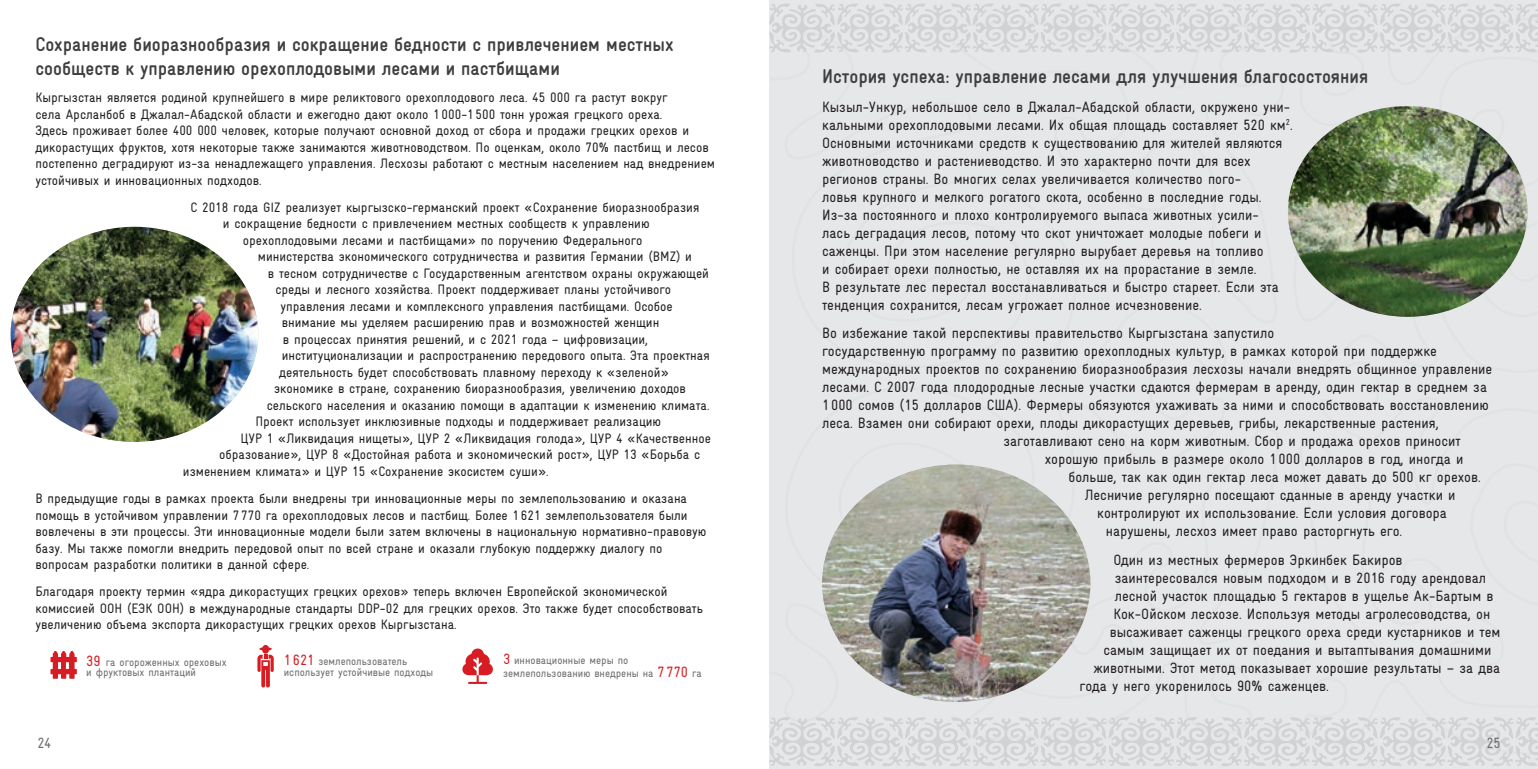
<style>
.page{position:relative;width:1538px;height:769px;background:#fff}
.page>*{position:absolute;margin:0;border:0;box-sizing:border-box;transform-origin:0 0}
.SubHeader_grey_16pt{font:700 condensed 20px/24px "GIZ Gravur Pro CA";color:#3e3e3f}
.SS_TEXT{font:condensed 15px/18px "GIZ Gravur Pro CA";color:#231f20}
.t1{font:condensed 15px "GIZ Gravur Pro CA";color:#6c6d70}
.Main_TEXT{font:condensed 13.75px/16.5px "GIZ Gravur Pro CA";color:#231f20}
.box_gray_TEXT{font:condensed 11.25px/10.6px "GIZ Gravur Pro CA";color:#6c6d70}
.s1{font-size:15px;color:#d81c23}
</style>
<div class="page">
<div style="left:1241px;top:53px;width:46px;height:275px;background:#e6e7e9"></div>
<div style="left:1241px;top:423px;width:38px;height:293px;background:#e6e7e9"></div>
<div style="left:1278px;top:424px;width:260px;height:292px;background:#e6e7e9"></div>
<div style="left:1289px;top:53px;width:249px;height:293px;background:#e6e7e9"></div>
<div style="left:1317px;top:78px;width:221px;height:626px;background:#e6e7e9"></div>
<div style="left:769px;top:53px;width:472px;height:663px;background:#e6e7e9"></div>
<svg style="left:769px;top:716px;width:769px;height:50px"></svg>
<svg style="left:769px;top:3px;width:769px;height:50px"></svg>
<img style="left:11px;top:227px;width:247px;height:215px">
<svg style="left:468px;top:682px;width:19px;height:2px"></svg>
<svg style="left:462px;top:648px;width:31px;height:27px"></svg>
<svg style="left:50px;top:651px;width:26px;height:28px"></svg>
<svg style="left:257px;top:645px;width:17px;height:42px"></svg>
<img style="left:1288px;top:106px;width:239px;height:211px">
<img style="left:822px;top:465px;width:268px;height:237px">
<p class="SubHeader_grey_16pt" style="left:35px;top:32px;width:640px">Сохранение биоразнообразия и сокращение бедности с привлечением местных сообществ к управлению орехоплодовыми лесами и пастбищами</p>
<p class="Main_TEXT" style="left:35px;top:89px;width:681px">Кыргызстан является родиной крупнейшего в мире реликтового орехоплодового леса. 45 000 га растут вокруг<br>села Арсланбоб в Джалал‑Абадской области и ежегодно дают около 1 000‑1 500 тонн урожая грецкого ореха.<br>Здесь проживает более 400 000 человек, которые получают основной доход от сбора и продажи грецких орехов и дикорастущих фруктов, хотя некоторые также занимаются животноводством. По оценкам, около 70% пастбищ и лесов постепенно деградируют из‑за ненадлежащего управления. Лесхозы работают с местным населением над внедрением устойчивых и инновационных подходов.</p>
<p class="Main_TEXT" style="left:190px;top:199px;width:510px">С 2018 года GIZ реализует кыргызско‑германский проект «Сохранение биоразнообразия</p>
<p class="Main_TEXT" style="left:223px;top:215px;width:428px">и сокращение бедности с привлечением местных сообществ к управлению</p>
<p class="Main_TEXT" style="left:243px;top:232px;width:401px">орехоплодовыми лесами и пастбищами» по поручению Федерального</p>
<p class="Main_TEXT" style="left:258px;top:248px;width:436px">министерства экономического сотрудничества и развития Германии (BMZ) и</p>
<p class="Main_TEXT" style="left:268px;top:265px;width:442px">в тесном сотрудничестве с Государственным агентством охраны окружающей</p>
<p class="Main_TEXT" style="left:275px;top:281px;width:397px">среды и лесного хозяйства. Проект поддерживает планы устойчивого</p>
<p class="Main_TEXT" style="left:280px;top:298px;width:394px">управления лесами и комплексного управления пастбищами. Особое</p>
<p class="Main_TEXT" style="left:282px;top:314px;width:379px">внимание мы уделяем расширению прав и возможностей женщин</p>
<p class="Main_TEXT" style="left:283px;top:331px;width:367px">в процессах принятия решений, и с 2021 года – цифровизации,</p>
<p class="Main_TEXT" style="left:282px;top:347px;width:430px">институционализации и распространению передового опыта. Эта проектная</p>
<p class="Main_TEXT" style="left:279px;top:364px;width:391px">деятельность будет способствовать плавному переходу к «зеленой»</p>
<p class="Main_TEXT" style="left:274px;top:380px;width:413px">экономике в стране, сохранению биоразнообразия, увеличению доходов</p>
<p class="Main_TEXT" style="left:267px;top:397px;width:444px">сельского населения и оказанию помощи в адаптации к изменению климата.</p>
<p class="Main_TEXT" style="left:255px;top:413px;width:407px">Проект использует инклюзивные подходы и поддерживает реализацию</p>
<p class="Main_TEXT" style="left:240px;top:430px;width:472px">ЦУР 1 «Ликвидация нищеты», ЦУР 2 «Ликвидация голода», ЦУР 4 «Качественное</p>
<p class="Main_TEXT" style="left:219px;top:446px;width:483px">образование», ЦУР 8 «Достойная работа и экономический рост», ЦУР 13 «Борьба с</p>
<p class="Main_TEXT" style="left:183px;top:463px;width:367px">изменением климата» и ЦУР 15 «Сохранение экосистем суши».</p>
<p class="Main_TEXT" style="left:35px;top:490px;width:672px">В предыдущие годы в рамках проекта были внедрены три инновационные меры по землепользованию и оказана помощь в устойчивом управлении 7 770 га орехоплодовых лесов и пастбищ. Более 1 621 землепользователя были вовлечены в эти процессы. Эти инновационные модели были затем включены в национальную нормативно‑правовую базу. Мы также помогли внедрить передовой опыт по всей стране и оказали глубокую поддержку диалогу по вопросам разработки политики в данной сфере.</p>
<p class="Main_TEXT" style="left:35px;top:583px;width:669px">Благодаря проекту термин «ядра дикорастущих грецких орехов» теперь включен Европейской экономической комиссией ООН (ЕЭК ООН) в международные стандарты DDP‑02 для грецких орехов. Это также будет способствовать увеличению объема экспорта дикорастущих грецких орехов Кыргызстана.</p>
<p class="box_gray_TEXT" style="left:503px;top:654px;width:200px;line-height:12.5px"><span class="s1">3</span> инновационные меры по землепользованию внедрены на <span class="s1">7 770</span> га</p>
<p class="box_gray_TEXT" style="left:86px;top:656px;width:142px"><span class="s1">39</span> га огороженных ореховых и фруктовых плантаций</p>
<p class="box_gray_TEXT" style="left:284px;top:656px;width:151px"><span class="s1">1 621</span> землепользователь использует устойчивые подходы</p>
<p class="SubHeader_grey_16pt" style="left:822px;top:64px;width:548px">История успеха: управление лесами для улучшения благосостояния</p>
<p class="SS_TEXT" style="left:822px;top:97px;width:472px">Кызыл‑Ункур, небольшое село в Джалал‑Абадской области, окружено уни‑ кальными орехоплодовыми лесами. Их общая площадь составляет 520 км<sup>2</sup>.<br>Основными источниками средств к существованию для жителей являются животноводство и растениеводство. И это характерно почти для всех регионов страны. Во многих селах увеличивается количество пого‑<br>ловья крупного и мелкого рогатого скота, особенно в последние годы.<br>Из‑за постоянного и плохо контролируемого выпаса животных усили‑<br>лась деградация лесов, потому что скот уничтожает молодые побеги и саженцы. При этом население регулярно вырубает деревья на топливо<br>и собирает орехи полностью, не оставляя их на прорастание в земле.<br>В результате лес перестал восстанавливаться и быстро стареет. Если эта тенденция сохранится, лесам угрожает полное исчезновение.</p>
<p class="SS_TEXT" style="left:822px;top:324px;width:454px">Во избежание такой перспективы правительство Кыргызстана запустило</p>
<p class="SS_TEXT" style="left:822px;top:342px;width:616px">государственную программу по развитию орехоплодных культур, в рамках которой при поддержке</p>
<p class="SS_TEXT" style="left:822px;top:360px;width:672px">международных проектов по сохранению биоразнообразия лесхозы начали внедрять общинное управление</p>
<p class="SS_TEXT" style="left:822px;top:378px;width:666px">лесами. С 2007 года плодородные лесные участки сдаются фермерам в аренду, один гектар в среднем за</p>
<p class="SS_TEXT" style="left:822px;top:396px;width:668px">1 000 сомов (15 долларов США). Фермеры обязуются ухаживать за ними и способствовать восстановлению</p>
<p class="SS_TEXT" style="left:822px;top:414px;width:618px">леса. Взамен они собирают орехи, плоды дикорастущих деревьев, грибы, лекарственные растения,</p>
<p class="SS_TEXT" style="left:1003px;top:432px;width:459px">заготавливают сено на корм животным. Сбор и продажа орехов приносит</p>
<p class="SS_TEXT" style="left:1045px;top:450px;width:420px">хорошую прибыль в размере около 1 000 долларов в год, иногда и</p>
<p class="SS_TEXT" style="left:1068px;top:468px;width:414px">больше, так как один гектар леса может давать до 500 кг орехов.</p>
<p class="SS_TEXT" style="left:1085px;top:486px;width:372px">Лесничие регулярно посещают сданные в аренду участки и</p>
<p class="SS_TEXT" style="left:1097px;top:504px;width:351px">контролируют их использование. Если условия договора</p>
<p class="SS_TEXT" style="left:1106px;top:522px;width:298px">нарушены, лесхоз имеет право расторгнуть его.</p>
<p class="SS_TEXT" style="left:1113px;top:551px;width:291px">Один из местных фермеров Эркинбек Бакиров</p>
<p class="SS_TEXT" style="left:1115px;top:569px;width:373px">заинтересовался новым подходом и в 2016 году арендовал</p>
<p class="SS_TEXT" style="left:1115px;top:587px;width:380px">лесной участок площадью 5 гектаров в ущелье Ак‑Бартым в</p>
<p class="SS_TEXT" style="left:1113px;top:605px;width:378px">Кок‑Ойском лесхозе. Используя методы агролесоводства, он</p>
<p class="SS_TEXT" style="left:1110px;top:623px;width:392px">высаживает саженцы грецкого ореха среди кустарников и тем</p>
<p class="SS_TEXT" style="left:1103px;top:641px;width:390px">самым защищает их от поедания и вытаптывания домашними</p>
<p class="SS_TEXT" style="left:1093px;top:659px;width:408px">животными. Этот метод показывает хорошие результаты – за два</p>
<p class="SS_TEXT" style="left:1080px;top:677px;width:251px">года у него укоренилось 90% саженцев.</p>
<p class="t1" style="left:37px;top:734px;width:15px">24</p>
<p class="t1" style="left:1486px;top:734px;width:16px">25</p>
</div>
